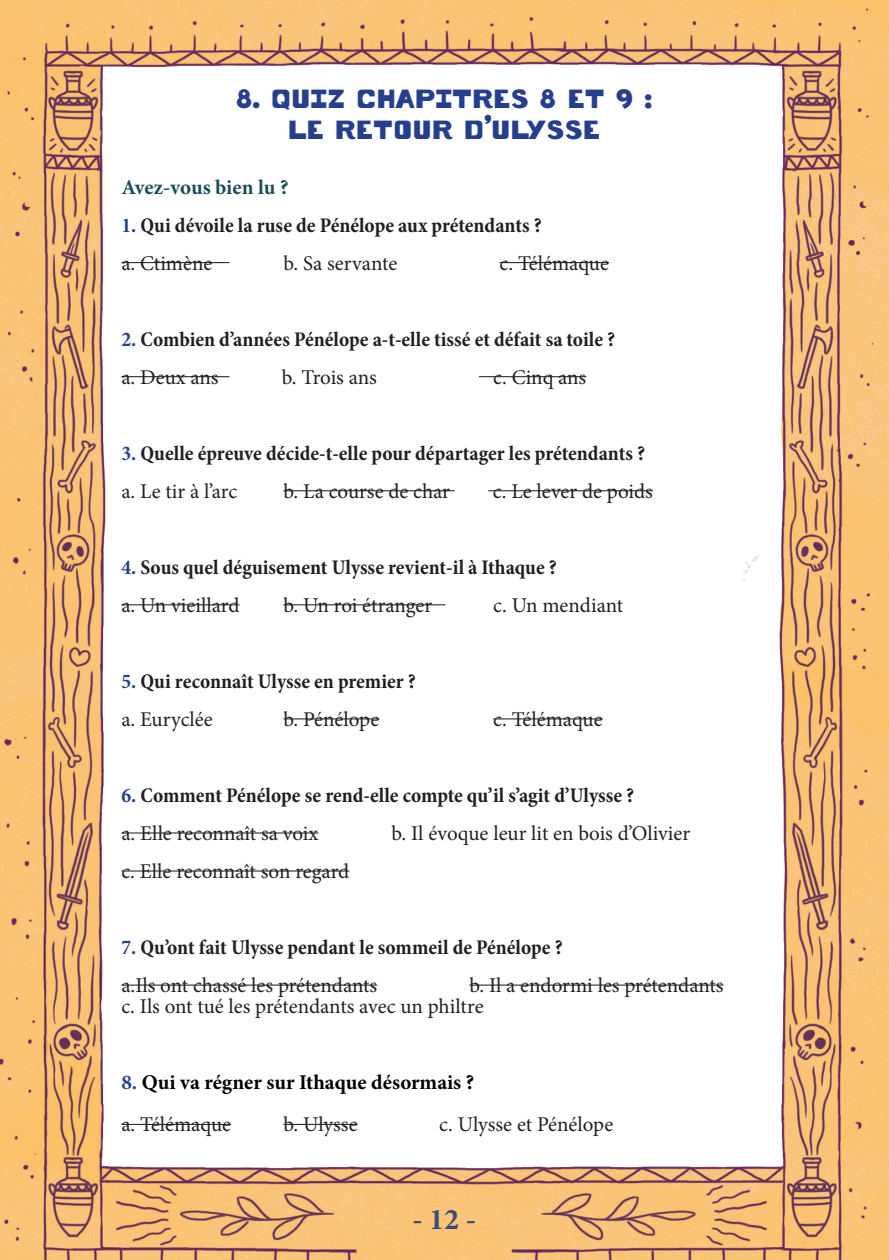
<style>
.page{position:relative;width:889px;height:1260px;background:#fff}
.page>*{position:absolute;margin:0;border:0;box-sizing:border-box;transform-origin:0 0}
.t1{font:700 30px "Minion Pro";color:#3e4b75}
.t2{font:25.5px/30.6px "Bad Typ";color:#253f8e;text-align:center}
.t3{font:700 condensed 21px/38px "Minion Pro";color:#231f20}
.t4{font:21px/21px "Minion Pro";color:#231f20}
.t5{font:700 21px/42.2px "Minion Pro";color:#000}
.t6{font:700 21px "Minion Pro";letter-spacing:-.005em;color:#194d5a}
.s1{color:#253f8e}
.s2{font-weight:400;font-stretch:normal}
.s3{font-weight:400;color:#231f20}
</style>
<div class="page">
<img style="left:0;top:0;width:889px;height:1259px">
<hr style="left:121px;top:262px;width:108px;height:1px;background:#231f20">
<hr style="left:499px;top:262px;width:110px;height:1px;background:#231f20">
<hr style="left:121px;top:376px;width:108px;height:1px;background:#231f20">
<hr style="left:479px;top:376px;width:107px;height:1px;background:#231f20">
<hr style="left:283px;top:490px;width:172px;height:1px;background:#231f20">
<hr style="left:488px;top:490px;width:165px;height:1px;background:#231f20">
<hr style="left:121px;top:604px;width:118px;height:1px;background:#231f20">
<hr style="left:283px;top:604px;width:162px;height:1px;background:#231f20">
<hr style="left:283px;top:718px;width:96px;height:1px;background:#231f20">
<hr style="left:493px;top:718px;width:109px;height:1px;background:#231f20">
<hr style="left:121px;top:832px;width:197px;height:1px;background:#231f20">
<hr style="left:121px;top:870px;width:228px;height:1px;background:#231f20">
<hr style="left:121px;top:984px;width:256px;height:1px;background:#231f20">
<hr style="left:469px;top:984px;width:254px;height:1px;background:#231f20">
<hr style="left:121px;top:1123px;width:110px;height:1px;background:#231f20">
<hr style="left:283px;top:1123px;width:74px;height:1px;background:#231f20">
<p class="t2" style="left:236px;top:83px;width:418px">8. QUIZ CHAPITRES 8 ET 9 :<br>LE RETOUR D’ULYSSE</p>
<p class="t6" style="left:121px;top:172px;width:169px">Avez-vous bien lu ?</p>
<p class="t3" style="left:121px;top:206px;width:422px"><span class="s1">1.</span> Qui dévoile la ruse de Pénélope aux prétendants ? <span class="s2">a. Ctimène</span></p>
<p class="t4" style="left:283px;top:252px;width:115px">b. Sa servante</p>
<p class="t4" style="left:499px;top:252px;width:111px">c. Télémaque</p>
<p class="t3" style="left:121px;top:320px;width:495px"><span class="s1">2.</span> Combien d’années Pénélope a-t-elle tissé et défait sa toile ? <span class="s2">a. Deux ans</span></p>
<p class="t4" style="left:282px;top:366px;width:96px">b. Trois ans</p>
<p class="t4" style="left:493px;top:366px;width:94px">c. Cinq ans</p>
<p class="t3" style="left:121px;top:434px;width:525px"><span class="s1">3.</span> Quelle épreuve décide-t-elle pour départager les prétendants ? <span class="s2">a. Le tir à l’arc</span></p>
<p class="t4" style="left:283px;top:480px;width:168px">b. La course de char</p>
<p class="t4" style="left:493px;top:480px;width:161px">c. Le lever de poids</p>
<p class="t3" style="left:121px;top:548px;width:437px"><span class="s1">4.</span> Sous quel déguisement Ulysse revient-il à Ithaque ? <span class="s2">a. Un vieillard</span></p>
<p class="t4" style="left:283px;top:594px;width:150px">b. Un roi étranger</p>
<p class="t4" style="left:493px;top:594px;width:131px">c. Un mendiant</p>
<p class="t3" style="left:121px;top:662px;width:296px"><span class="s1">5.</span> Qui reconnaît Ulysse en premier ? <span class="s2">a. Euryclée</span></p>
<p class="t4" style="left:283px;top:708px;width:97px">b. Pénélope</p>
<p class="t4" style="left:493px;top:708px;width:111px">c. Télémaque</p>
<p class="t3" style="left:121px;top:776px;width:514px"><span class="s1">6.</span> Comment Pénélope se rend-elle compte qu’il s’agit d’Ulysse ? <span class="s2">a. Elle reconnaît sa voix</span></p>
<p class="t4" style="left:391px;top:823px;width:300px">b. Il évoque leur lit en bois d’Olivier</p>
<p class="t4" style="left:121px;top:861px;width:229px">c. Elle reconnaît son regard</p>
<p class="t3" style="left:121px;top:928px;width:443px"><span class="s1">7.</span> Qu’ont fait Ulysse pendant le sommeil de Pénélope ? <span class="s2">a.Ils ont chassé les prétendants</span></p>
<p class="t4" style="left:121px;top:975px;width:603px;text-indent:348px">b. Il a endormi les prétendants c. Ils ont tué les prétendants avec un philtre</p>
<p class="t5" style="left:121px;top:1061px;width:354px"><span class="s1">8.</span> Qui va régner sur Ithaque désormais ? <span class="s3">a. Télémaque</span></p>
<p class="t4" style="left:283px;top:1114px;width:76px">b. Ulysse</p>
<p class="t4" style="left:439px;top:1114px;width:176px">c. Ulysse et Pénélope</p>
<h1 class="t1" style="left:412px;top:1197px;width:65px">- 12 -</h1>
</div>
